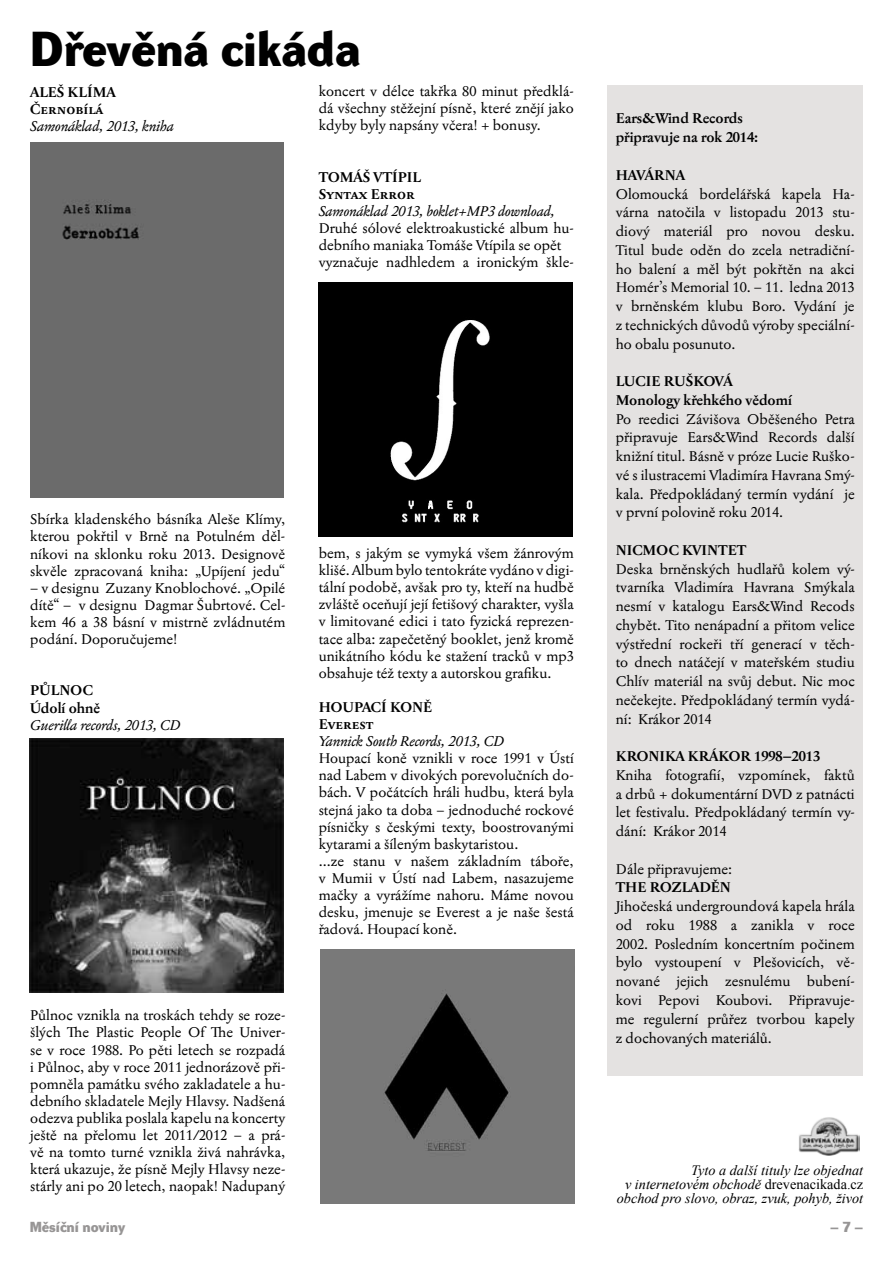
<style>
.page{position:relative;width:893px;height:1263px;background:#fff}
.page>*{position:absolute;margin:0;border:0;box-sizing:border-box;transform-origin:0 0}
.t1{font:700 48px "Dyna Grotesk DE";color:#000}
.t2{font:14.25px/17.1px "Jannon 10 Pro";color:#000;text-align:justify}
.t3{font:700 14.25px/17.1px "Jannon 10 Pro";color:#000}
.t4{font:italic 14.25px "Jannon 10 Pro";color:#000}
.t5{font:italic 14.25px/14.2px "Times New Roman";color:#000;text-align:right}
.t6{font:700 14.25px "Dyna Grotesk DE";color:#979595}
.s1{font-style:normal}
</style>
<div class="page">
<img style="left:798px;top:1117px;width:62px;height:39px">
<img style="left:320px;top:950px;width:254px;height:253px">
<div style="left:30px;top:143px;width:254px;height:354px;background:#6b6b6b"></div>
<div style="left:319px;top:283px;width:254px;height:254px;background:#000"></div>
<img style="left:30px;top:738px;width:254px;height:254px">
<div style="left:607px;top:85px;width:256px;height:990px;background:#e4e2e1"></div>
<h1 class="t1" style="left:30px;top:21px;width:332px">Dřevěná cikáda</h1>
<p class="t3" style="left:30px;top:84px;width:87px">ALEŠ KLÍMA<br>Černobílá</p>
<p class="t4" style="left:30px;top:117px;width:145px">Samonáklad, 2013, kniha</p>
<p class="t2" style="left:319px;top:83px;width:257px">koncert v délce takřka 80 minut předklá&shy;dá všechny stěžejní písně, které znějí jako kdyby byly napsány včera! + bonusy.</p>
<p class="t3" style="left:319px;top:169px;width:104px">TOMÁŠ VTÍPIL<br>Syntax Error</p>
<p class="t4" style="left:319px;top:202px;width:238px">Samonáklad 2013, boklet+MP3 download,</p>
<p class="t2" style="left:319px;top:219px;width:257px;text-align:left">Druhé sólové elektroakustické album hu&shy;debního maniaka Tomáše Vtípila se opět vyznačuje nadhledem a ironickým škle-</p>
<p class="t2" style="left:30px;top:511px;width:257px">Sbírka kladenského básníka Aleše Klímy, kterou pokřtil v Brně na Potulném děl&shy;níkovi na sklonku roku 2013. Designově skvěle zpracovaná kniha: „Upíjení jedu“</p>
<p class="t2" style="left:30px;top:579px;width:257px">– v designu Zuzany Knoblochové. „Opilé dítě“ – v designu Dagmar Šubrtové. Cel&shy;kem 46 a 38 básní v mistrně zvládnutém podání. Doporučujeme!</p>
<p class="t3" style="left:30px;top:682px;width:71px">PŮLNOC<br>Údolí ohně</p>
<p class="t4" style="left:30px;top:715px;width:152px">Guerilla records, 2013, CD</p>
<p class="t2" style="left:30px;top:1007px;width:257px">Půlnoc vznikla na troskách tehdy se roze&shy;šlých The Plastic People Of The Univer&shy;se v roce 1988. Po pěti letech se rozpadá i Půlnoc, aby v roce 2011 jednorázově při&shy;pomněla památku svého zakladatele a hu&shy;debního skladatele Mejly Hlavsy. Nadšená odezva publika poslala kapelu na koncerty ještě na přelomu let 2011/2012 – a prá&shy;vě na tomto turné vznikla živá nahrávka, která ukazuje, že písně Mejly Hlavsy neze&shy;stárly ani po 20 letech, naopak! Nadupaný</p>
<p class="t2" style="left:319px;top:544px;width:257px">bem, s jakým se vymyká všem žánrovým klišé. Album bylo tentokráte vydáno v digi&shy;tální podobě, avšak pro ty, kteří na hudbě zvláště oceňují její fetišový charakter, vyšla v limitované edici i tato fyzická reprezen&shy;tace alba: zapečetěný booklet, jenž kromě unikátního kódu ke stažení tracků v mp3 obsahuje též texty a autorskou grafiku.</p>
<p class="t3" style="left:319px;top:699px;width:115px">HOUPACÍ KONĚ<br>Everest</p>
<p class="t4" style="left:319px;top:732px;width:187px">Yannick South Records, 2013, CD</p>
<p class="t2" style="left:319px;top:750px;width:257px;text-align:left">Houpací koně vznikli v roce 1991 v Ústí nad Labem v divokých porevolučních do&shy;bách. V počátcích hráli hudbu, která byla stejná jako ta doba – jednoduché rockové písničky s českými texty, boostrovanými kytarami a šíleným baskytaristou.<br>...ze stanu v našem základním táboře, v Mumii v Ústí nad Labem, nasazujeme mačky a vyrážíme nahoru. Máme novou desku, jmenuje se Everest a je naše šestá řadová. Houpací koně.</p>
<p class="t3" style="left:616px;top:109px;width:144px;line-height:18.8px">Ears&amp;Wind Records připravuje na rok 2014:</p>
<p class="t3" style="left:616px;top:167px;width:71px">HAVÁRNA</p>
<p class="t2" style="left:616px;top:184px;width:240px;line-height:18.8px">Olomoucká bordelářská kapela Ha&shy;várna natočila v listopadu 2013 stu&shy;diový materiál pro novou desku.<br>Titul bude oděn do zcela netradiční&shy;ho balení a měl být pokřtěn na akci Homér’s Memorial 10. – 11. ledna 2013 v brněnském klubu Boro. Vydání je z technických důvodů výroby speciální&shy;ho obalu posunuto.</p>
<p class="t3" style="left:616px;top:372px;width:178px;line-height:18.8px">LUCIE RUŠKOVÁ<br>Monology křehkého vědomí</p>
<p class="t2" style="left:616px;top:409px;width:240px;line-height:18.8px">Po reedici Závišova Oběšeného Petra připravuje Ears&amp;Wind Records další knižní titul. Básně v próze Lucie Ruško&shy;vé s ilustracemi Vladimíra Havrana Smý&shy;kala. Předpokládaný termín vydání je v první polovině roku 2014.</p>
<p class="t3" style="left:616px;top:542px;width:132px">NICMOC KVINTET</p>
<p class="t2" style="left:616px;top:559px;width:240px;line-height:18.8px">Deska brněnských hudlařů kolem vý&shy;tvarníka Vladimíra Havrana Smýkala nesmí v katalogu Ears&amp;Wind Recods chybět. Tito nenápadní a přitom velice výstřední rockeři tří generací v těch&shy;to dnech natáčejí v mateřském studiu Chlív materiál na svůj debut. Nic moc nečekejte. Předpokládaný termín vydá&shy;ní: Krákor 2014</p>
<p class="t3" style="left:616px;top:748px;width:206px">KRONIKA KRÁKOR 1998–2013</p>
<p class="t2" style="left:616px;top:765px;width:240px;line-height:18.8px">Kniha fotografií, vzpomínek, faktů a drbů + dokumentární DVD z patnácti let festivalu. Předpokládaný termín vy&shy;dání: Krákor 2014</p>
<p class="t2" style="left:616px;top:860px;width:118px">Dále připravujeme:</p>
<p class="t3" style="left:616px;top:879px;width:117px">THE ROZLADĚN</p>
<p class="t2" style="left:616px;top:897px;width:240px;line-height:18.8px">Jihočeská undergroundová kapela hrála od roku 1988 a zanikla v roce 2002. Posledním koncertním počinem bylo vystoupení v Plešovicích, vě&shy;nované jejich zesnulému bubení&shy;kovi Pepovi Koubovi. Připravuje&shy;me regulerní průřez tvorbou kapely z dochovaných materiálů.</p>
<p class="t5" style="left:617px;top:1163px;width:248px">Tyto a další tituly lze objednat<br>v internetovém obchodě <span class="s1">drevenacikada.cz </span>obchod pro slovo, obraz, zvuk, pohyb, život</p>
<p class="t6" style="left:30px;top:1219px;width:97px">Měsíční noviny</p>
<p class="t6" style="left:830px;top:1219px;width:34px">– 7 –</p>
</div>
